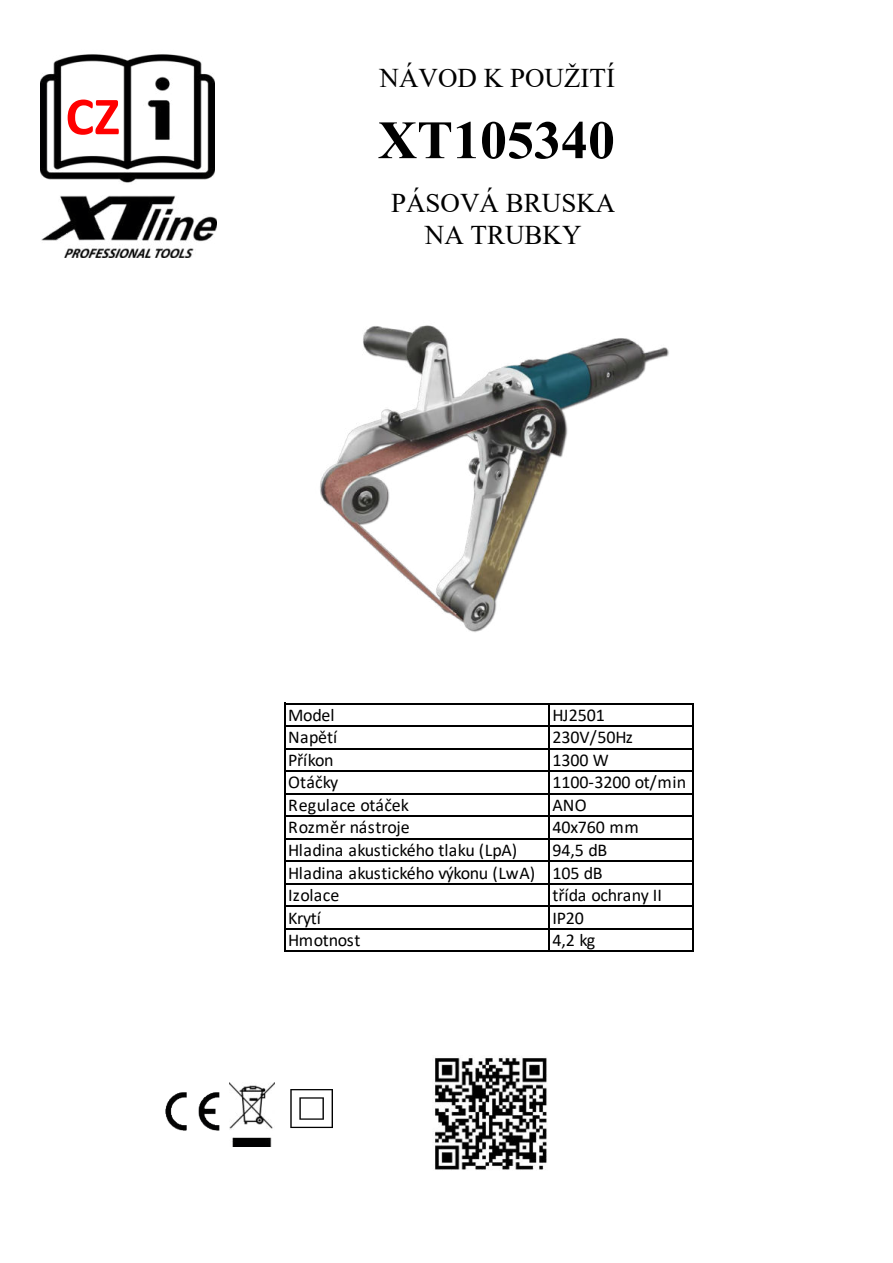
<style>
.page{position:relative;width:893px;height:1263px;background:#fff}
.page>*{position:absolute;margin:0;border:0;box-sizing:border-box;transform-origin:0 0}
.t1{font:700 54px "Times New Roman";color:#000}
.t2{font:700 54px "Calibri";color:#f00}
.t3{font:27px/32.4px "Times New Roman";color:#000;text-align:center}
.t4{font:18px/22.5px "Calibri";letter-spacing:-.005em;color:#000}
.t5{font:18px "Calibri";letter-spacing:-.025em;color:#000}
.s1{font-style:inherit}
</style>
<div class="page">
<img style="left:41px;top:202px;width:176px;height:55px">
<img style="left:40px;top:54px;width:175px;height:148px">
<img style="left:165px;top:1092px;width:55px;height:39px">
<img style="left:230px;top:1082px;width:45px;height:65px">
<img style="left:290px;top:1089px;width:43px;height:40px">
<img style="left:320px;top:325px;width:349px;height:307px">
<img style="left:434px;top:1057px;width:113px;height:113px">
<hr style="left:284px;top:703px;width:1px;height:249px;background:#000">
<hr style="left:548px;top:704px;width:1px;height:248px;background:#000">
<hr style="left:692px;top:704px;width:1px;height:248px;background:#000">
<hr style="left:285px;top:703px;width:408px;height:1px;background:#000">
<hr style="left:285px;top:725px;width:408px;height:2px;background:#000">
<hr style="left:285px;top:748px;width:408px;height:1px;background:#000">
<hr style="left:285px;top:770px;width:408px;height:2px;background:#000">
<hr style="left:285px;top:793px;width:408px;height:1px;background:#000">
<hr style="left:285px;top:815px;width:408px;height:2px;background:#000">
<hr style="left:285px;top:838px;width:408px;height:1px;background:#000">
<hr style="left:285px;top:860px;width:408px;height:2px;background:#000">
<hr style="left:285px;top:883px;width:408px;height:1px;background:#000">
<hr style="left:285px;top:905px;width:408px;height:2px;background:#000">
<hr style="left:285px;top:928px;width:408px;height:1px;background:#000">
<hr style="left:285px;top:950px;width:408px;height:2px;background:#000">
<h1 class="t2" style="left:66px;top:78px;width:56px">CZ</h1>
<h2 class="t3" style="left:380px;top:61px;width:237px">NÁVOD K POUŽITÍ</h2>
<h1 class="t1" style="left:378px;top:101px;width:239px">XT1<span class="s1">05</span>340</h1>
<h2 class="t3" style="left:391px;top:186px;width:226px">PÁSOVÁ BRUSKA<br>NA TRUBKY</h2>
<p class="t4" style="left:288px;top:705px;width:48px">Model</p>
<p class="t4" style="left:552px;top:705px;width:54px">HJ2501</p>
<p class="t4" style="left:288px;top:727px;width:51px">Napětí</p>
<p class="t4" style="left:552px;top:727px;width:82px">230V/50Hz</p>
<p class="t4" style="left:288px;top:750px;width:47px">Příkon</p>
<p class="t4" style="left:552px;top:750px;width:58px">1300 W</p>
<p class="t4" style="left:288px;top:772px;width:52px">Otáčky</p>
<p class="t4" style="left:552px;top:772px;width:135px">1100-3200 ot/min</p>
<p class="t4" style="left:288px;top:795px;width:122px">Regulace otáček</p>
<p class="t4" style="left:552px;top:795px;width:36px">ANO</p>
<p class="t4" style="left:288px;top:817px;width:123px">Rozměr nástroje</p>
<p class="t4" style="left:552px;top:817px;width:88px">40x760 mm</p>
<p class="t4" style="left:288px;top:840px;width:231px">Hladina akustického tlaku (LpA)</p>
<p class="t4" style="left:288px;top:840px;width:320px;text-indent:264px">94,5 dB<br>Hladina akustického výkonu (LwA) 105 dB<br>Izolace</p>
<p class="t4" style="left:552px;top:885px;width:111px">třída ochrany II</p>
<p class="t4" style="left:288px;top:907px;width:34px">Krytí</p>
<p class="t4" style="left:552px;top:907px;width:33px">IP20</p>
<p class="t5" style="left:288px;top:933px;width:74px">Hmotnost</p>
<p class="t4" style="left:552px;top:930px;width:44px">4,2 kg</p>
</div>
